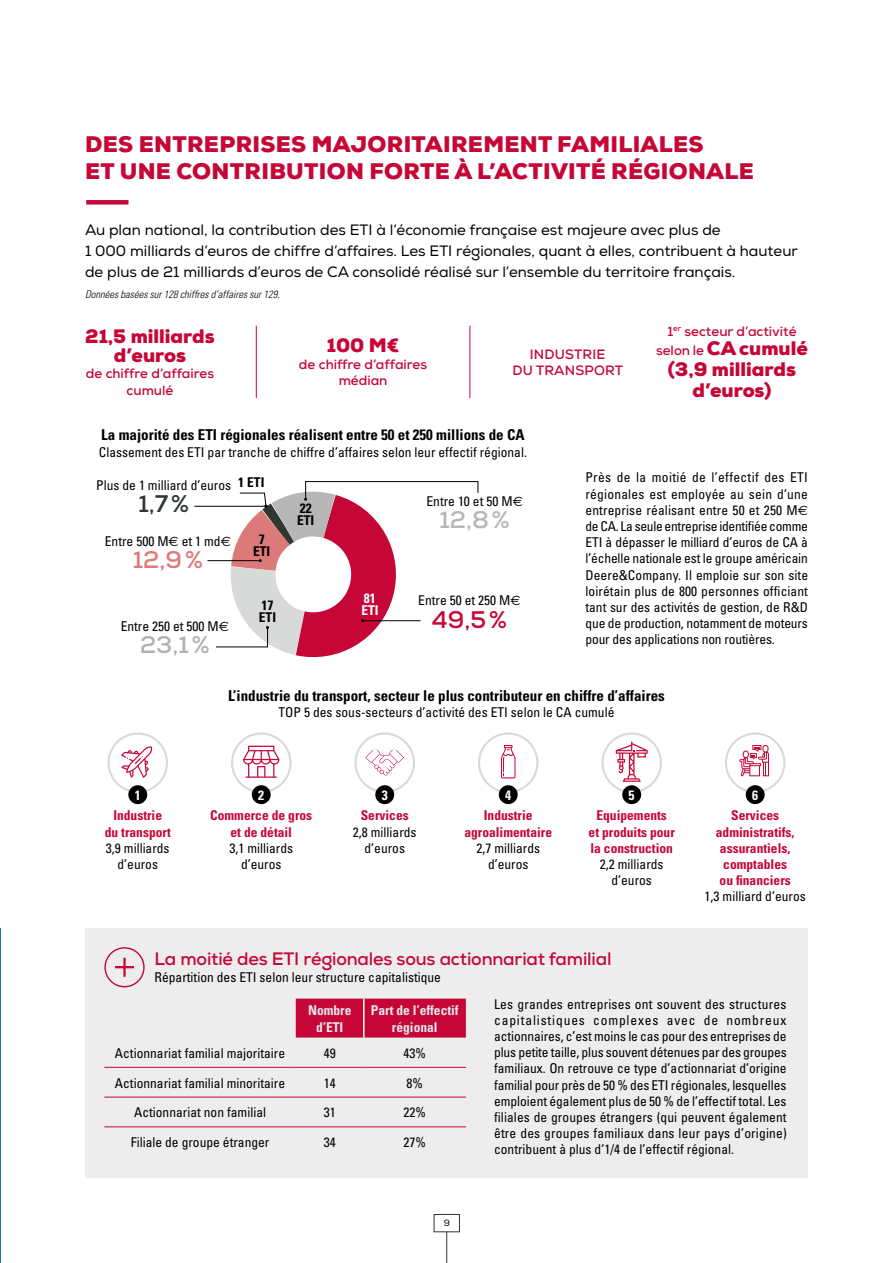
<style>
.page{position:relative;width:893px;height:1263px;background:#fff}
.page>*{position:absolute;margin:0;border:0;box-sizing:border-box;transform-origin:0 0}
.t1{font:700 24px "Nexa";color:#b8b7b7}
.t2{font:700 24px "Nexa";color:#c50637}
.t3{font:700 24px "Nexa";color:#afb4b0}
.t4{font:700 24px "Nexa";color:#dd7b79}
.t5{font:700 24px "Nexa";color:#303731}
.t6{font:900 22.5px/27px "Nexa";letter-spacing:.015em;color:#c50637}
.t7{font:900 19.5px/21px "Nexa";color:#c50637;text-align:center}
.t8{font:700 18px "Nexa";letter-spacing:-.01em;color:#c50637}
.t9{font:15px/21px "Nexa";color:#000}
.t10{font:700 condensed 15px "Univers";color:#000}
.t11{font:condensed 13.5px/16.2px "Univers";color:#000;text-align:center}
.t12{font:700 condensed 13.5px/16.2px "Univers";color:#c50637;text-align:center}
.t13{font:700 13.5px/16.2px "Nexa";color:#c50637;text-align:center}
.t14{font:700 condensed 13.5px/16.2px "Univers";color:#e3e9ec;text-align:center}
.t15{font:700 condensed 13.5px/12px "Univers";color:#000}
.t16{font:700 condensed 13.5px/12px "Univers";color:#fff}
.t17{font:italic 300 condensed 10.5px "Univers";color:#000}
.t18{font:9px "Nexa";color:#000}
.s1{font-weight:700;font-size:13.5px}
.s2{font-family:"Euro Sans";font-stretch:normal}
</style>
<div class="page">
<div style="left:231px;top:732px;width:61px;height:61px;border:2px solid #d7dad7;border-radius:50%"></div>
<svg style="left:243px;top:746px;width:36px;height:32px"></svg>
<div style="left:478px;top:732px;width:60px;height:61px;border:2px solid #d7dad7;border-radius:50%"></div>
<div style="left:354px;top:732px;width:61px;height:61px;border:2px solid #d7dad7;border-radius:50%"></div>
<div style="left:108px;top:732px;width:60px;height:61px;border:2px solid #d7dad7;border-radius:50%"></div>
<div style="left:601px;top:732px;width:61px;height:61px;border:2px solid #d7dad7;border-radius:50%"></div>
<div style="left:725px;top:732px;width:60px;height:61px;border:2px solid #d7dad7;border-radius:50%"></div>
<hr style="left:0;top:928px;width:1px;height:335px;background:#1a8088">
<div style="left:86px;top:200px;width:42px;height:5px;background:#c50637"></div>
<div style="left:85px;top:928px;width:723px;height:250px;background:#ededed"></div>
<div style="left:104px;top:947px;width:41px;height:40px;border:1px solid #c50637;border-radius:50%"></div>
<svg style="left:115px;top:958px;width:19px;height:19px"></svg>
<div style="left:296px;top:999px;width:170px;height:38px;background:#c50637"></div>
<hr style="left:363px;top:999px;width:2px;height:38px;background:#fff">
<hr style="left:104px;top:1067px;width:192px;height:1px;background:#c50637">
<hr style="left:296px;top:1067px;width:68px;height:1px;background:#c50637">
<hr style="left:364px;top:1067px;width:102px;height:1px;background:#c50637">
<hr style="left:104px;top:1097px;width:192px;height:1px;background:#c50637">
<hr style="left:296px;top:1097px;width:68px;height:1px;background:#c50637">
<hr style="left:364px;top:1097px;width:102px;height:1px;background:#c50637">
<hr style="left:104px;top:1126px;width:192px;height:1px;background:#c50637">
<hr style="left:296px;top:1126px;width:68px;height:1px;background:#c50637">
<hr style="left:364px;top:1126px;width:102px;height:1px;background:#c50637">
<hr style="left:470px;top:326px;width:1px;height:72px;background:#c50637">
<hr style="left:256px;top:326px;width:1px;height:72px;background:#c50637">
<div style="left:128px;top:785px;width:19px;height:19px;background:#000;border-radius:50%"></div>
<div style="left:252px;top:785px;width:19px;height:19px;background:#000;border-radius:50%"></div>
<div style="left:375px;top:785px;width:19px;height:19px;background:#000;border-radius:50%"></div>
<div style="left:499px;top:785px;width:19px;height:19px;background:#000;border-radius:50%"></div>
<div style="left:622px;top:785px;width:19px;height:19px;background:#000;border-radius:50%"></div>
<div style="left:746px;top:785px;width:19px;height:19px;background:#000;border-radius:50%"></div>
<svg style="left:616px;top:742px;width:32px;height:40px"></svg>
<svg style="left:121px;top:746px;width:31px;height:32px"></svg>
<svg style="left:365px;top:747px;width:39px;height:29px"></svg>
<svg style="left:739px;top:745px;width:30px;height:31px"></svg>
<svg style="left:501px;top:745px;width:14px;height:33px"></svg>
<hr style="left:194px;top:506px;width:72px;height:1px;background:#000">
<svg style="left:204px;top:481px;width:275px;height:177px"></svg>
<hr style="left:446px;top:1232px;width:1px;height:31px;background:#303731">
<div style="left:434px;top:1214px;width:26px;height:18px;border:1px solid #303731"></div>
<h2 class="t6" style="left:85px;top:131px;width:670px">DES ENTREPRISES MAJORITAIREMENT FAMILIALES<br>ET UNE CONTRIBUTION FORTE À L’ACTIVITÉ RÉGIONALE</h2>
<p class="t9" style="left:85px;top:219px;width:714px">Au plan national, la contribution des ETI à l’économie française est majeure avec plus de<br>1 000 milliards d’euros de chiffre d’affaires. Les ETI régionales, quant à elles, contribuent à hauteur de plus de 21 milliards d’euros de CA consolidé réalisé sur l’ensemble du territoire français.</p>
<p class="t17" style="left:85px;top:288px;width:196px">Données basées sur 128 chiffres d’affaires sur 129.</p>
<h3 class="t7" style="left:85px;top:326px;width:131px;line-height:19.5px">21,5 milliards d’euros</h3>
<p class="t13" style="left:86px;top:366px;width:130px">de chiffre d’affaires cumulé</p>
<h3 class="t7" style="left:327px;top:335px;width:74px">100 M€</h3>
<p class="t13" style="left:299px;top:356px;width:130px">de chiffre d’affaires médian</p>
<p class="t13" style="left:512px;top:346px;width:112px">INDUSTRIE<br>DU TRANSPORT</p>
<p class="t10" style="left:101px;top:426px;width:425px">La majorité des ETI régionales réalisent entre 50 et 250 millions de CA</p>
<p class="t11" style="left:99px;top:443px;width:430px">Classement des ETI par tranche de chiffre d’affaires selon leur effectif régional.</p>
<p class="t13" style="left:667px;top:323px;width:131px">1<sup>er</sup> secteur d’activité</p>
<h3 class="t7" style="left:656px;top:338px;width:153px"><span class="s1">selon le</span> CA cumulé (3,9 milliards d’euros)</h3>
<p class="t11" style="left:96px;top:477px;width:136px">Plus de 1 milliard d’euros</p>
<h1 class="t5" style="left:138px;top:488px;width:52px">1,7%</h1>
<p class="t11" style="left:105px;top:533px;width:127px">Entre 500 M<span class="s2">€</span> et 1 md<span class="s2">€</span></p>
<h1 class="t4" style="left:133px;top:545px;width:72px">12,9%</h1>
<p class="t15" style="left:238px;top:476px;width:28px">1 ETI</p>
<p class="t15" style="left:253px;top:533px;width:19px;text-align:center">7<br>ETI</p>
<p class="t15" style="left:297px;top:503px;width:19px">22<br>ETI</p>
<p class="t11" style="left:426px;top:493px;width:98px">Entre 10 et 50 M<span class="s2">€</span></p>
<h1 class="t1" style="left:440px;top:505px;width:72px">12,8%</h1>
<p class="t16" style="left:361px;top:592px;width:19px">81<br>ETI</p>
<p class="t11" style="left:418px;top:592px;width:104px">Entre 50 et 250 M<span class="s2">€</span></p>
<p class="t15" style="left:259px;top:599px;width:19px">17<br>ETI</p>
<p class="t11" style="left:121px;top:618px;width:110px">Entre 250 et 500 M<span class="s2">€</span></p>
<h1 class="t2" style="left:432px;top:604px;width:76px">49,5%</h1>
<h1 class="t3" style="left:140px;top:630px;width:71px">23,1%</h1>
<p class="t11" style="left:585px;top:469px;width:224px;text-align:justify">Près de la moitié de l’effectif des ETI régionales est employée au sein d’une entreprise réalisant entre 50 et 250 M<span class="s2">€ </span>deCA. La seule entreprise identifiée comme ETI à dépasser le milliard d’euros de CA à l’échelle nationale est le groupe américain Deere&amp;Company. Il emploie sur son site loirétain plus de 800 personnes officiant tant sur des activités de gestion, de R&amp;D que de production, notamment de moteurs pour des applications non routières.</p>
<p class="t16" style="left:135px;top:789px;width:7px">1</p>
<p class="t12" style="left:105px;top:807px;width:67px">Industrie<br>du transport</p>
<p class="t11" style="left:106px;top:840px;width:65px">3,9 milliards d’euros</p>
<p class="t10" style="left:228px;top:687px;width:438px">L’industrie du transport, secteur le plus contributeur en chiffre d’affaires</p>
<p class="t11" style="left:279px;top:704px;width:337px">TOP 5 des sous-secteurs d’activité des ETI selon le CA cumulé</p>
<p class="t16" style="left:258px;top:789px;width:7px">2</p>
<p class="t12" style="left:210px;top:807px;width:103px">Commerce de gros et de détail</p>
<p class="t11" style="left:229px;top:840px;width:65px">3,1 milliards d’euros</p>
<p class="t16" style="left:382px;top:789px;width:7px">3</p>
<p class="t12" style="left:361px;top:807px;width:49px">Services</p>
<p class="t11" style="left:353px;top:823px;width:65px">2,8 milliards d’euros</p>
<p class="t16" style="left:505px;top:789px;width:7px">4</p>
<p class="t12" style="left:464px;top:807px;width:89px">Industrie agroalimentaire</p>
<p class="t11" style="left:476px;top:840px;width:65px">2,7 milliards d’euros</p>
<p class="t16" style="left:629px;top:789px;width:7px">5</p>
<p class="t12" style="left:589px;top:807px;width:88px">Equipements<br>et produits pour la construction</p>
<p class="t11" style="left:600px;top:856px;width:65px">2,2 milliards d’euros</p>
<h3 class="t8" style="left:155px;top:948px;width:458px">La moitié des ETI régionales sous actionnariat familial</h3>
<p class="t11" style="left:155px;top:968px;width:288px">Répartition des ETI selon leur structure capitalistique</p>
<p class="t16" style="left:752px;top:789px;width:7px">6</p>
<p class="t12" style="left:716px;top:807px;width:80px">Services administratifs, assurantiels, comptables ou financiers</p>
<p class="t11" style="left:705px;top:888px;width:103px">1,3 milliard d’euros</p>
<p class="t14" style="left:308px;top:1002px;width:45px">Nombre d’ETI</p>
<p class="t14" style="left:371px;top:1002px;width:89px">Part de l’effectif régional</p>
<p class="t11" style="left:115px;top:1045px;width:172px">Actionnariat familial majoritaire</p>
<p class="t11" style="left:324px;top:1045px;width:13px">49</p>
<p class="t11" style="left:404px;top:1045px;width:24px">43%</p>
<p class="t11" style="left:115px;top:1074px;width:172px">Actionnariat familial minoritaire</p>
<p class="t11" style="left:324px;top:1074px;width:13px">14</p>
<p class="t11" style="left:407px;top:1074px;width:18px">8%</p>
<p class="t11" style="left:134px;top:1104px;width:133px">Actionnariat non familial</p>
<p class="t11" style="left:324px;top:1104px;width:13px">31</p>
<p class="t11" style="left:404px;top:1104px;width:24px">22%</p>
<p class="t11" style="left:131px;top:1134px;width:140px">Filiale de groupe étranger</p>
<p class="t11" style="left:324px;top:1134px;width:13px">34</p>
<p class="t11" style="left:404px;top:1134px;width:24px">27%</p>
<p class="t18" style="left:444px;top:1217px;width:8px">9</p>
<p class="t11" style="left:494px;top:995px;width:294px;text-align:justify">Les grandes entreprises ont souvent des structures capitalistiques complexes avec de nombreux actionnaires, c’est moins le cas pour des entreprises de plus petite taille, plus souvent détenues par des groupes familiaux. On retrouve ce type d’actionnariat d’origine familial pour près de 50 % des ETI régionales, lesquelles emploient également plus de 50 % de l’effectif total. Les filiales de groupes étrangers (qui peuvent également être des groupes familiaux dans leur pays d’origine) contribuent à plus d’1/4 de l’effectif régional.</p>
</div>
